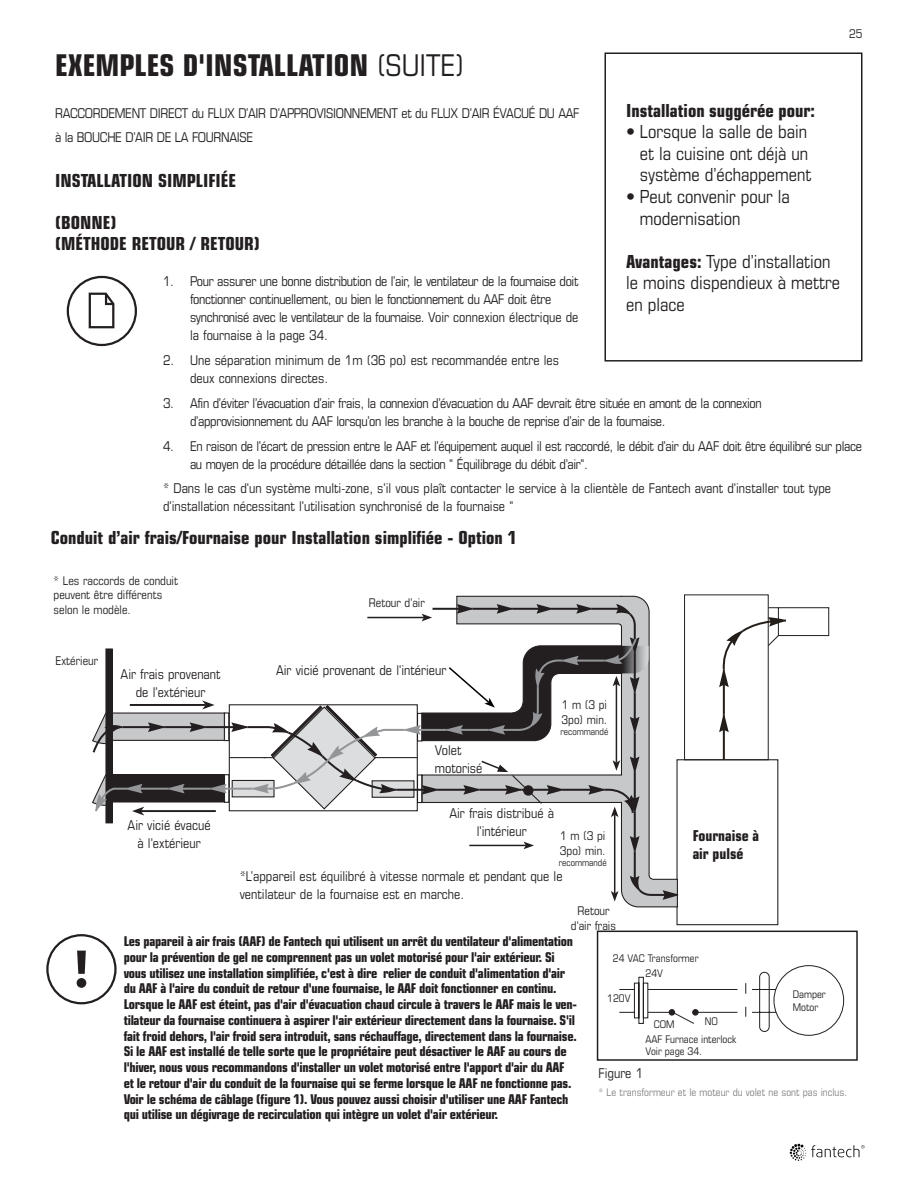
<style>
.page{position:relative;width:918px;height:1188px;background:#fff}
.page>*{position:absolute;margin:0;border:0;box-sizing:border-box;transform-origin:0 0}
.t1{font:700 condensed 30px "Eurostile LT Std";color:#231f20}
.t2{font:condensed 18px/21.6px "Eurostile LT Std";color:#231f20}
.t3{font:700 condensed 18px "Eurostile LT Std";color:#231f20}
.t4{font:700 condensed 15px/18px "Eurostile LT Std";color:#231f20}
.t5{font:700 condensed 13.5px/15.8px "Eurostile LT Std";letter-spacing:-.02em;color:#231f20}
.t6{font:condensed 13.5px/18px "Eurostile LT Std";letter-spacing:-.025em;color:#231f20}
.t7{font:condensed 13.5px/18px "Eurostile LT Std";color:#231f20}
.t8{font:condensed 12px/14.4px "Eurostile LT Std";color:#231f20}
.t9{font:condensed 10.5px "Eurostile LT Std";color:#231f20}
.t10{font:condensed 10.5px "Eurostile LT Std";color:#808285}
.t11{font:condensed 9.3px "Eurostile LT Std";color:#231f20}
.s1{font-weight:400}
.s2{font-weight:700}
</style>
<div class="page">
<svg style="left:790px;top:1144px;width:75px;height:17px"></svg>
<div style="left:67px;top:276px;width:70px;height:70px;border:2px solid #231f20;border-radius:50%"></div>
<svg style="left:88px;top:292px;width:27px;height:37px"></svg>
<div style="left:676px;top:759px;width:102px;height:166px;border:1px solid #231f20"></div>
<div style="left:684px;top:594px;width:85px;height:166px;border:1px solid #231f20"></div>
<div style="left:778px;top:607px;width:51px;height:29px;border:1px solid #231f20"></div>
<svg style="left:719px;top:617px;width:67px;height:143px"></svg>
<svg style="left:456px;top:595px;width:222px;height:313px"></svg>
<svg style="left:647px;top:972px;width:130px;height:60px"></svg>
<div style="left:692px;top:1009px;width:7px;height:6px;border:1px solid #231f20;border-radius:50%"></div>
<div style="left:634px;top:983px;width:5px;height:35px;border:1px solid #231f20"></div>
<div style="left:639px;top:977px;width:5px;height:47px;border:1px solid #231f20"></div>
<svg style="left:619px;top:989px;width:15px;height:1px"></svg>
<svg style="left:619px;top:1012px;width:15px;height:1px"></svg>
<div style="left:597px;top:931px;width:261px;height:130px;border:2px solid #231f20"></div>
<div style="left:46px;top:934px;width:71px;height:70px;border:2px solid #231f20;border-radius:50%"></div>
<svg style="left:77px;top:951px;width:9px;height:23px"></svg>
<div style="left:77px;top:978px;width:9px;height:10px;background:#231f20;border-radius:50%"></div>
<div style="left:604px;top:52px;width:258px;height:310px;border:2px solid #231f20"></div>
<svg style="left:92px;top:604px;width:586px;height:298px"></svg>
<p class="t8" style="left:849px;top:26px;width:15px">25</p>
<p class="t1" style="left:55px;top:47px;width:411px">EXEMPLES D'INSTALLATION <span class="s1">(SUITE)</span></p>
<p class="t6" style="left:55px;top:104px;width:526px">RACCORDEMENT DIRECT du FLUX D’AIR D’APPROVISIONNEMENT et du FLUX D’AIR ÉVACUÉ DU AAF</p>
<p class="t6" style="left:55px;top:128px;width:200px">à la BOUCHE D’AIR DE LA FOURNAISE</p>
<p class="t3" style="left:55px;top:170px;width:183px">INSTALLATION SIMPLIFIÉE</p>
<p class="t3" style="left:55px;top:212px;width:63px">(BONNE)</p>
<p class="t3" style="left:55px;top:233px;width:206px">(MÉTHODE RETOUR / RETOUR)</p>
<p class="t6" style="left:190px;top:272px;width:390px;text-indent:-27px">1. Pour assurer une bonne distribution de l’air, le ventilateur de la fournaise doit fonctionner continuellement, ou bien le fonctionnement du AAF doit être synchronisé avec le ventilateur de la fournaise. Voir connexion électrique de la fournaise à la page 34.</p>
<p class="t7" style="left:190px;top:351px;width:370px;text-indent:-27px">2. Une séparation minimum de 1m (36 po) est recommandée entre les deux connexions directes.</p>
<p class="t6" style="left:190px;top:394px;width:573px;text-indent:-27px">3. Afin d’éviter l’évacuation d’air frais, la connexion d’évacuation du AAF devrait être située en amont de la connexion d’approvisionnement du AAF lorsqu’on les branche à la bouche de reprise d’air de la fournaise.</p>
<p class="t6" style="left:190px;top:437px;width:673px;text-indent:-27px">4. En raison de l’écart de pression entre le AAF et l’équipement auquel il est raccordé, le débit d’air du AAF doit être équilibré sur place au moyen de la procédure détaillée dans la section " Équilibrage du débit d’air".</p>
<p class="t7" style="left:163px;top:479px;width:670px">* Dans le cas d'un système multi-zone, s'il vous plaît contacter le service à la clientèle de Fantech avant d'installer tout type d'installation nécessitant l'utilisation synchronisé de la fournaise "</p>
<p class="t3" style="left:626px;top:99px;width:190px">Installation suggérée pour:</p>
<p class="t2" style="left:640px;top:121px;width:173px;text-indent:-14px">• Lorsque la salle de bain et la cuisine ont déjà un système d’échappement</p>
<p class="t2" style="left:640px;top:185px;width:152px;text-indent:-14px">• Peut convenir pour la modernisation</p>
<p class="t2" style="left:626px;top:250px;width:215px"><span class="s2">Avantages:</span> Type d’installation le moins dispendieux à mettre en place</p>
<p class="t3" style="left:51px;top:526px;width:468px">Conduit d’air frais/Fournaise pour Installation simplifiée - Option 1</p>
<p class="t8" style="left:54px;top:573px;width:126px">* Les raccords de conduit</p>
<p class="t8" style="left:54px;top:588px;width:110px">peuvent être différents</p>
<p class="t8" style="left:54px;top:602px;width:79px">selon le modèle.</p>
<p class="t8" style="left:55px;top:653px;width:44px">Extérieur</p>
<p class="t7" style="left:121px;top:665px;width:102px;text-align:center">Air frais provenant de l'extérieur</p>
<p class="t7" style="left:128px;top:816px;width:85px;text-align:center">Air vicié évacué à l'extérieur</p>
<p class="t8" style="left:369px;top:595px;width:58px">Retour d'air</p>
<p class="t7" style="left:276px;top:661px;width:172px">Air vicié provenant de l'intérieur</p>
<p class="t7" style="left:435px;top:741px;width:49px">Volet motorisé</p>
<p class="t8" style="left:562px;top:698px;width:47px">1 m (3 pi<br>3po) min.</p>
<p class="t11" style="left:560px;top:726px;width:50px">recommandé</p>
<p class="t7" style="left:449px;top:804px;width:106px;text-align:center">Air frais distribué à l'intérieur</p>
<p class="t8" style="left:560px;top:828px;width:47px">1 m (3 pi<br>3po) min.</p>
<p class="t11" style="left:559px;top:857px;width:50px">recommandé</p>
<p class="t4" style="left:693px;top:827px;width:68px">Fournaise à air pulsé</p>
<p class="t7" style="left:240px;top:867px;width:324px">*L’appareil est équilibré à vitesse normale et pendant que le ventilateur de la fournaise est en marche.</p>
<p class="t5" style="left:124px;top:934px;width:455px">Les papareil à air frais (AAF) de Fantech qui utilisent un arrêt du ventilateur d'alimentation pour la prévention de gel ne comprennent pas un volet motorisé pour l'air extérieur. Si vous utilisez une installation simplifiée, c'est à dire relier de conduit d'alimentation d'air du AAF à l'aire du conduit de retour d'une fournaise, le AAF doit fonctionner en continu.<br>Lorsque le AAF est éteint, pas d'air d'évacuation chaud circule à travers le AAF mais le ven&shy;tilateur da fournaise continuera à aspirer l'air extérieur directement dans la fournaise. S'il fait froid dehors, l'air froid sera introduit, sans réchauffage, directement dans la fournaise.</p>
<p class="t5" style="left:124px;top:1044px;width:449px">Si le AAF est installé de telle sorte que le propriétaire peut désactiver le AAF au cours de l'hiver, nous vous recommandons d'installer un volet motorisé entre l'apport d'air du AAF et le retour d'air du conduit de la fournaise qui se ferme lorsque le AAF ne fonctionne pas.<br>Voir le schéma de câblage (figure 1). Vous pouvez aussi choisir d'utiliser une AAF Fantech qui utilise un dégivrage de recirculation qui intègre un volet d'air extérieur.</p>
<p class="t8" style="left:571px;top:904px;width:47px;text-align:center">Retour d'air frais</p>
<p class="t9" style="left:613px;top:952px;width:87px">24 VAC Transformer</p>
<p class="t9" style="left:646px;top:967px;width:19px">24V</p>
<p class="t9" style="left:793px;top:988px;width:35px">Damper</p>
<p class="t9" style="left:793px;top:1001px;width:27px">Motor</p>
<p class="t9" style="left:607px;top:992px;width:25px">120V</p>
<p class="t9" style="left:654px;top:1018px;width:22px">COM</p>
<p class="t9" style="left:705px;top:1015px;width:15px">NO</p>
<p class="t9" style="left:646px;top:1033px;width:92px">AAF Furnace interlock</p>
<p class="t9" style="left:646px;top:1045px;width:58px">Voir page 34.</p>
<p class="t6" style="left:599px;top:1064px;width:46px">Figure 1</p>
<p class="t10" style="left:599px;top:1086px;width:250px">* Le transformeur et le moteur du volet ne sont pas inclus.</p>
</div>
